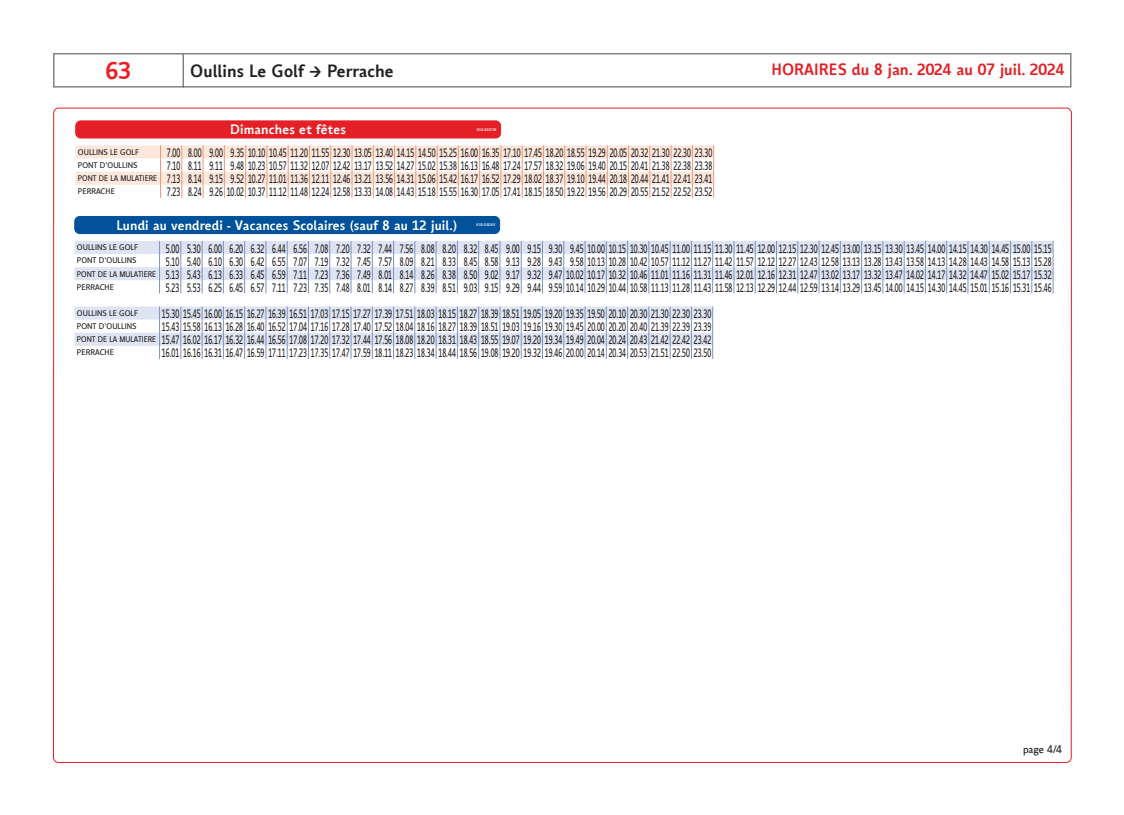
<style>
.page{position:relative;width:1124px;height:815px;background:#fff}
.page>*{position:absolute;margin:0;border:0;box-sizing:border-box;transform-origin:0 0}
.t1{font:700 22.5px "Confluence";color:#ee1d23}
.t2{font:700 16.25px "Confluence";color:#231f20}
.t3{font:700 15px "Confluence";color:#e41f25}
.t4{font:700 12.5px "Confluence";letter-spacing:.01em;color:#fff}
.t5{font:11.25px/13.1px "TCL";color:#231f20;text-align:right;scale:.6 1}
.t6{font:10px "Confluence";color:#231f20}
.t7{font:7.5px "TCL";color:#231f20}
.t8{font:3.75px "TCL";color:#fff}
</style>
<div class="page">
<div style="left:182px;top:53px;width:889px;height:34px;background:#fff;border:1px solid #6c6d70"></div>
<div style="left:53px;top:53px;width:131px;height:34px;border:1px solid #6c6d70"></div>
<svg style="left:713px;top:241px;width:339px;height:39px;fill:#dee4f1"></svg>
<svg style="left:733px;top:241px;width:1px;height:52px"></svg>
<svg style="left:755px;top:241px;width:1px;height:52px"></svg>
<svg style="left:776px;top:241px;width:1px;height:52px"></svg>
<svg style="left:797px;top:241px;width:1px;height:52px"></svg>
<svg style="left:818px;top:241px;width:1px;height:52px"></svg>
<svg style="left:840px;top:241px;width:1px;height:52px"></svg>
<svg style="left:861px;top:241px;width:1px;height:52px"></svg>
<svg style="left:882px;top:241px;width:1px;height:52px"></svg>
<svg style="left:903px;top:241px;width:1px;height:52px"></svg>
<svg style="left:925px;top:241px;width:1px;height:52px"></svg>
<svg style="left:946px;top:241px;width:1px;height:52px"></svg>
<svg style="left:967px;top:241px;width:1px;height:52px"></svg>
<svg style="left:988px;top:241px;width:1px;height:52px"></svg>
<svg style="left:1010px;top:241px;width:1px;height:52px"></svg>
<svg style="left:1031px;top:241px;width:1px;height:52px"></svg>
<svg style="left:1052px;top:241px;width:1px;height:52px"></svg>
<div style="left:75px;top:216px;width:424px;height:18px;background:#01529a;border-radius:5px"></div>
<div style="left:74px;top:216px;width:426px;height:18px;border:1px solid #01529a;border-radius:5px"></div>
<svg style="left:53px;top:241px;width:660px;height:118px"></svg>
<svg style="left:75px;top:145px;width:639px;height:53px"></svg>
<div style="left:76px;top:121px;width:424px;height:17px;background:#e41f25;border-radius:5px"></div>
<div style="left:75px;top:121px;width:426px;height:17px;border:1px solid #e41f25;border-radius:5px"></div>
<h1 class="t1" style="left:106px;top:56px;width:27px">63</h1>
<h2 class="t2" style="left:190px;top:60px;width:205px">Oullins Le Golf → Perrache</h2>
<h3 class="t3" style="left:771px;top:60px;width:294px">HORAIRES du 8 jan. 2024 au 07 juil. 2024</h3>
<p class="t4" style="left:230px;top:121px;width:117px">Dimanches et fêtes</p>
<p class="t8" style="left:476px;top:127px;width:21px">63A-0407M</p>
<p class="t7" style="left:78px;top:147px;width:63px">OULLINS LE GOLF</p>
<p class="t5" style="left:167px;top:146px;width:910px">7.00 8.00 9.00 9.35 10.10 10.45 11.20 11.55 12.30 13.05 13.40 14.15 14.50 15.25 16.00 16.35 17.10 17.45 18.20 18.55 19.29 20.05 20.32 21.30 22.30 23.30</p>
<p class="t7" style="left:78px;top:160px;width:61px">PONT D'OULLINS</p>
<p class="t5" style="left:78px;top:159px;width:1058px">7.10 8.11 9.11 9.48 10.23 10.57 11.32 12.07 12.42 13.17 13.52 14.27 15.02 15.38 16.13 16.48 17.24 17.57 18.32 19.06 19.40 20.15 20.41 21.38 22.38 23.38<br><sup>PONT</sup> <sup>DE</sup> <sup>LA</sup> <sup>MULATIERE</sup> 7.13 8.14 9.15 9.52 10.27 11.01 11.36 12.11 12.46 13.21 13.56 14.31 15.06 15.42 16.17 16.52 17.29 18.02 18.37 19.10 19.44 20.18 20.44 21.41 22.41 23.41</p>
<p class="t7" style="left:78px;top:186px;width:38px">PERRACHE</p>
<p class="t5" style="left:167px;top:185px;width:910px">7.23 8.24 9.26 10.02 10.37 11.12 11.48 12.24 12.58 13.33 14.08 14.43 15.18 15.55 16.30 17.05 17.41 18.15 18.50 19.22 19.56 20.29 20.55 21.52 22.52 23.52</p>
<p class="t4" style="left:117px;top:217px;width:342px">Lundi au vendredi - Vacances Scolaires (sauf 8 au 12 juil.)</p>
<p class="t8" style="left:476px;top:222px;width:20px">63A-040AV</p>
<p class="t7" style="left:77px;top:243px;width:63px">OULLINS LE GOLF</p>
<p class="t5" style="left:166px;top:242px;width:1477px">5.00 5.30 6.00 6.20 6.32 6.44 6.56 7.08 7.20 7.32 7.44 7.56 8.08 8.20 8.32 8.45 9.00 9.15 9.30 9.45 10.00 10.15 10.30 10.45 11.00 11.15 11.30 11.45 12.00 12.15 12.30 12.45 13.00 13.15 13.30 13.45 14.00 14.15 14.30 14.45 15.00 15.15</p>
<p class="t7" style="left:77px;top:256px;width:61px">PONT D'OULLINS</p>
<p class="t5" style="left:77px;top:255px;width:1625px">5.10 5.40 6.10 6.30 6.42 6.55 7.07 7.19 7.32 7.45 7.57 8.09 8.21 8.33 8.45 8.58 9.13 9.28 9.43 9.58 10.13 10.28 10.42 10.57 11.12 11.27 11.42 11.57 12.12 12.27 12.43 12.58 13.13 13.28 13.43 13.58 14.13 14.28 14.43 14.58 15.13 15.28<br><sup>PONT</sup> <sup>DE</sup> <sup>LA</sup> <sup>MULATIERE</sup> 5.13 5.43 6.13 6.33 6.45 6.59 7.11 7.23 7.36 7.49 8.01 8.14 8.26 8.38 8.50 9.02 9.17 9.32 9.47 10.02 10.17 10.32 10.46 11.01 11.16 11.31 11.46 12.01 12.16 12.31 12.47 13.02 13.17 13.32 13.47 14.02 14.17 14.32 14.47 15.02 15.17 15.32</p>
<p class="t7" style="left:77px;top:282px;width:38px">PERRACHE</p>
<p class="t5" style="left:166px;top:281px;width:1477px">5.23 5.53 6.25 6.45 6.57 7.11 7.23 7.35 7.48 8.01 8.14 8.27 8.39 8.51 9.03 9.15 9.29 9.44 9.59 10.14 10.29 10.44 10.58 11.13 11.28 11.43 11.58 12.13 12.29 12.44 12.59 13.14 13.29 13.45 14.00 14.15 14.30 14.45 15.01 15.16 15.31 15.46</p>
<p class="t7" style="left:77px;top:308px;width:63px">OULLINS LE GOLF</p>
<p class="t5" style="left:162px;top:307px;width:916px">15.30 15.45 16.00 16.15 16.27 16.39 16.51 17.03 17.15 17.27 17.39 17.51 18.03 18.15 18.27 18.39 18.51 19.05 19.20 19.35 19.50 20.10 20.30 21.30 22.30 23.30</p>
<p class="t7" style="left:77px;top:321px;width:61px">PONT D'OULLINS</p>
<p class="t5" style="left:77px;top:320px;width:1058px">15.43 15.58 16.13 16.28 16.40 16.52 17.04 17.16 17.28 17.40 17.52 18.04 18.16 18.27 18.39 18.51 19.03 19.16 19.30 19.45 20.00 20.20 20.40 21.39 22.39 23.39<br><sup>PONT</sup> <sup>DE</sup> <sup>LA</sup> <sup>MULATIERE</sup> 15.47 16.02 16.17 16.32 16.44 16.56 17.08 17.20 17.32 17.44 17.56 18.08 18.20 18.31 18.43 18.55 19.07 19.20 19.34 19.49 20.04 20.24 20.43 21.42 22.42 23.42</p>
<p class="t7" style="left:77px;top:348px;width:38px">PERRACHE</p>
<p class="t5" style="left:162px;top:347px;width:916px">16.01 16.16 16.31 16.47 16.59 17.11 17.23 17.35 17.47 17.59 18.11 18.23 18.34 18.44 18.56 19.08 19.20 19.32 19.46 20.00 20.14 20.34 20.53 21.51 22.50 23.50</p>
<p class="t6" style="left:1022px;top:743px;width:40px">page 4/4</p>
</div>
